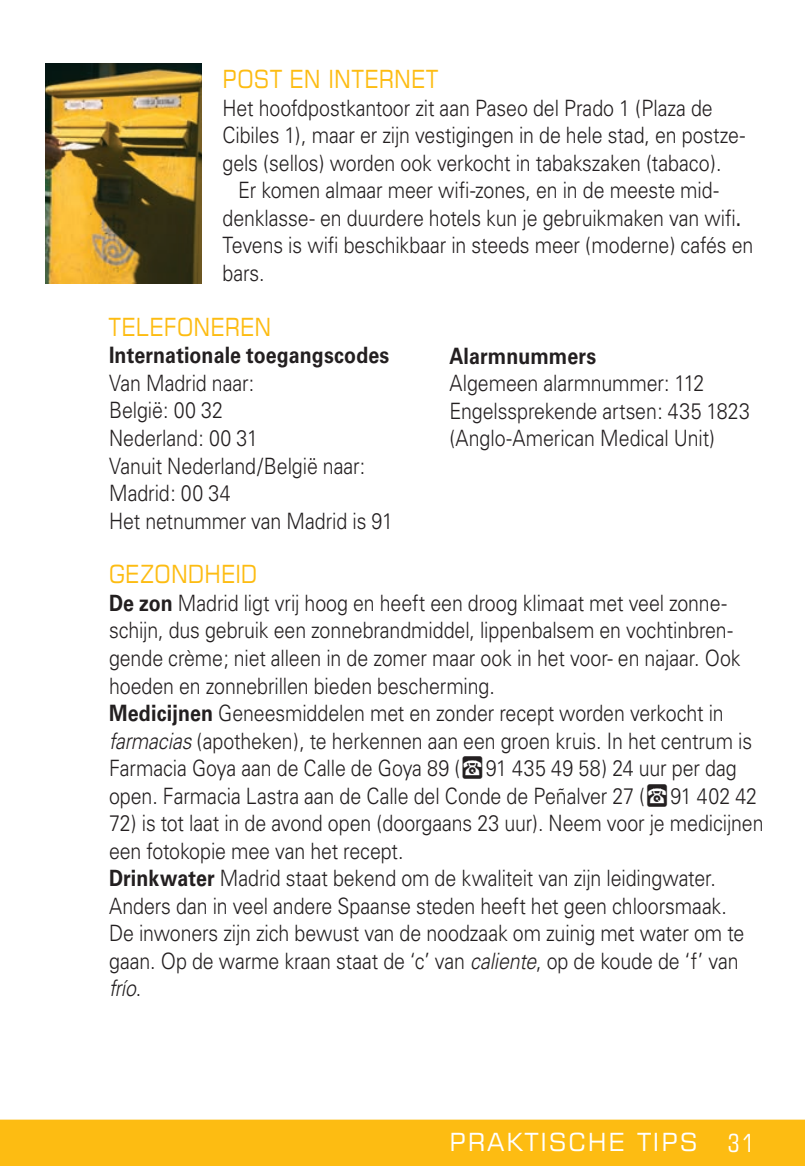
<style>
.page{position:relative;width:805px;height:1166px;background:#fff}
.page>*{position:absolute;margin:0;border:0;box-sizing:border-box;transform-origin:0 0}
.t1{font:25px "Square 721 BT";letter-spacing:.02em;color:#fdbc12;scale:.87 1}
.t2{font:25px "Square 721 BT";letter-spacing:.08em;color:#fff}
.t3{font:300 22.5px/27.5px "Univers";letter-spacing:-.005em;color:#231f20;scale:.87 1}
.t4{font:700 22.5px "Univers";letter-spacing:.005em;color:#231f20;scale:.87 1}
.s1{font-weight:400}
.s2{font-weight:700}
.s3{font-style:italic}
.s4{font-family:"City Pack Plus Shift";font-weight:400}
.s5{font-stretch:condensed}
</style>
<div class="page">
<div style="left:3px;top:1118px;width:801px;height:47px;background:#fdbc12"></div>
<hr style="left:0;top:1118px;width:3px;height:47px;background:#fdbc12">
<hr style="left:0;top:1116px;width:804px;height:3px;background:#fff">
<img style="left:45px;top:63px;width:156px;height:220px">
<p class="t1" style="left:222px;top:64px;width:249px">POST EN INTERNET</p>
<p class="t3" style="left:222px;top:94px;width:602px">Het hoofdpostkantoor zit aan Paseo del Prado 1 (Plaza de<br>Cibiles 1), maar er zijn vestigingen in de hele stad, en postze&shy;gels (sellos) worden ook verkocht in tabakszaken (tabaco).</p>
<p class="t3" style="left:222px;top:177px;width:611px;text-indent:16px">Er komen almaar meer wifi-zones, en in de meeste mid&shy;denklasse- en duurdere hotels kun je gebruikmaken van wifi<span class="s1">.<br></span>Tevens is wifi beschikbaar in steeds meer (moderne) cafés en bars.</p>
<p class="t1" style="left:109px;top:311px;width:188px">TELEFONEREN</p>
<p class="t4" style="left:109px;top:342px;width:324px">Internationale toegangscodes</p>
<p class="t3" style="left:109px;top:369px;width:328px">Van Madrid naar:<br>België: 00 32<br>Nederland: 00 31<br>Vanuit Nederland/België naar:<br>Madrid: 00 34<br>Het netnummer van Madrid is 91</p>
<p class="t4" style="left:449px;top:342px;width:170px">Alarmnummers</p>
<p class="t3" style="left:449px;top:369px;width:347px">Algemeen alarmnummer: 112<br>Engelssprekende artsen: 435 1823 (Anglo-American Medical Unit)</p>
<p class="t1" style="left:109px;top:558px;width:172px">GEZONDHEID</p>
<p class="t3" style="left:109px;top:589px;width:746px"><span class="s2">De zon</span> Madrid ligt vrij hoog en heeft een droog klimaat met veel zonne&shy;schijn, dus gebruik een zonnebrandmiddel, lippenbalsem en vochtinbren&shy;gende crème; niet alleen in de zomer maar ook in het voor- en najaar. Ook hoeden en zonnebrillen bieden bescherming.<br><span class="s2">Medicijnen</span> Geneesmiddelen met en zonder recept worden verkocht in <span class="s3">farmacias</span> (apotheken), te herkennen aan een groen kruis. In het centrum is Farmacia Goya aan de Calle de Goya 89 (<span class="s4">C</span>91 435 49 58) 24 uur per dag open. Farmacia Lastra aan de Calle del Conde de Peñalver 27 (<span class="s4">C</span>91 402 42</p>
<p class="t3" style="left:109px;top:809px;width:753px">72) is tot laat in de avond open (doorgaans 23 uur). Neem voor je medicijnen een fotokopie mee van het recept.<br><span class="s2">Drinkwater</span> Madrid staat bekend om de kwaliteit van zijn leidingwater.<br>Anders dan in veel andere Spaanse steden heeft het geen chloorsmaak.<br>De inwoners zijn zich bewust van de noodzaak om zuinig met water om te gaan. Op de warme kraan staat de ‘c’ van <span class="s3">caliente</span>, op de koude de ‘f’ van <span class="s3">frío</span>.</p>
<p class="t2" style="left:449px;top:1126px;width:306px">PRAKTISCHE TIPS <span class="s5">31</span></p>
</div>
